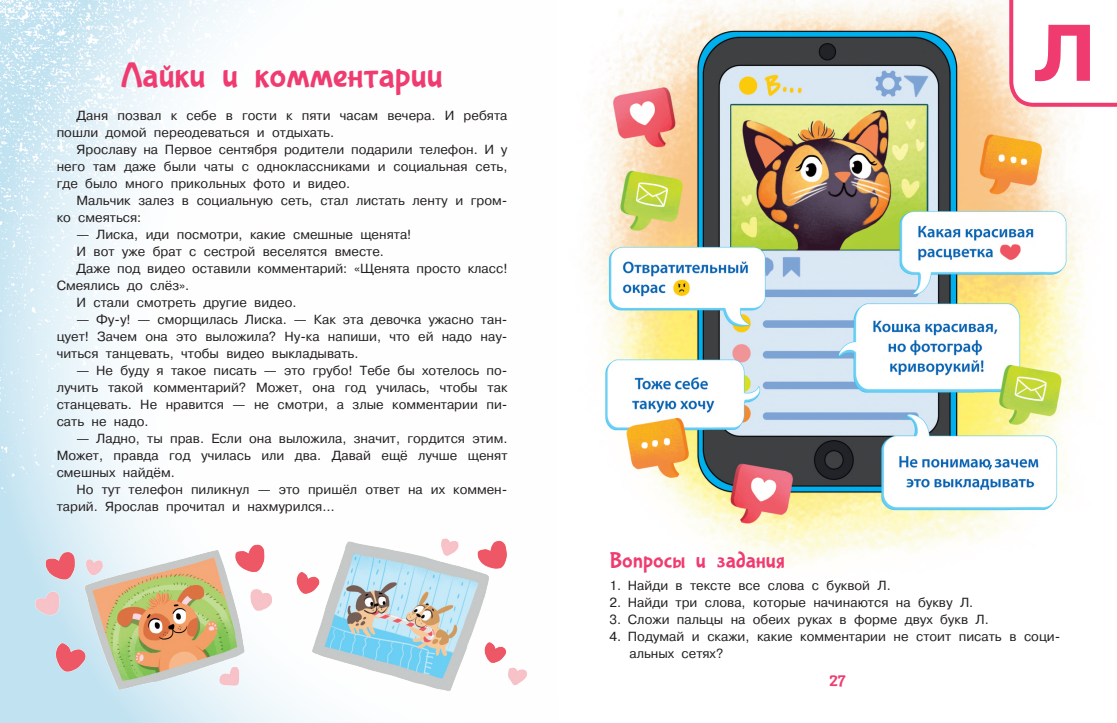
<style>
.page{position:relative;width:1117px;height:723px;background:#fff}
.page>*{position:absolute;margin:0;border:0;box-sizing:border-box;transform-origin:0 0}
.текст{font:700 80px "Pragmatica";color:#ef3b70}
.заг{font:35px "Bubblegum Sans Rus";color:#ef3b70}
.доп{font:22px "Bubblegum Sans Rus";color:#ef3b70}
.колонцифра{font:16px "Bubblegum Sans Rus";color:#ef3b70}
.текст-2{font:13.2px/17px "Pragmatica";color:#231f20}
.вопросы{font:13.2px/17px "Pragmatica";color:#231f20}
</style>
<div class="page">
<svg style="left:0;top:0;width:249px;height:502px"></svg>
<img style="left:586px;top:0;width:502px;height:568px">
<svg style="left:988px;top:465px;width:4px;height:6px"></svg>
<img style="left:0;top:502px;width:527px;height:221px">
<svg style="left:1009px;top:0;width:108px;height:107px"></svg>
<p class="заг" style="left:121px;top:56px;width:323px">Лайки и комментарии</p>
<p class="текст-2" style="left:57px;top:107px;width:452px;text-indent:20px">Даня позвал к себе в гости к пяти часам вечера. И ребята пошли домой переодеваться и отдыхать.</p>
<p class="текст-2" style="left:57px;top:141px;width:452px;text-align:justify;text-indent:20px">Ярославу на Первое сентября родители подарили телефон. И у него там даже были чаты с одноклассниками и социальная сеть, где было много прикольных фото и видео.</p>
<p class="текст-2" style="left:57px;top:192px;width:452px;text-indent:20px">Мальчик залез в социальную сеть, стал листать ленту и гром&shy;ко смеяться:</p>
<p class="текст-2" style="left:77px;top:226px;width:336px">— Лиска, иди посмотри, какие смешные щенята!</p>
<p class="текст-2" style="left:77px;top:243px;width:309px">И вот уже брат с сестрой веселятся вместе.</p>
<p class="текст-2" style="left:57px;top:260px;width:452px;text-indent:20px">Даже под видео оставили комментарий: «Щенята просто класс!<br>Смеялись до слёз».</p>
<p class="текст-2" style="left:77px;top:294px;width:222px">И стали смотреть другие видео.</p>
<p class="текст-2" style="left:57px;top:311px;width:452px;text-align:justify;text-indent:20px">— Фу-у! — сморщилась Лиска. — Как эта девочка ужасно тан&shy;цует! Зачем она это выложила? Ну-ка напиши, что ей надо нау&shy;читься танцевать, чтобы видео выкладывать.</p>
<p class="текст-2" style="left:57px;top:362px;width:452px;text-align:justify;text-indent:20px">— Не буду я такое писать — это грубо! Тебе бы хотелось по&shy;лучить такой комментарий? Может, она год училась, чтобы так станцевать. Не нравится — не смотри, а злые комментарии пи&shy;сать не надо.</p>
<p class="текст-2" style="left:57px;top:430px;width:452px;text-align:justify;text-indent:20px">— Ладно, ты прав. Если она выложила, значит, гордится этим.<br>Может, правда год училась или два. Давай ещё лучше щенят смешных найдём.</p>
<p class="текст-2" style="left:57px;top:481px;width:452px;text-indent:20px">Но тут телефон пиликнул — это пришёл ответ на их коммен&shy;тарий. Ярослав прочитал и нахмурился…</p>
<p class="текст" style="left:1034px;top:1px;width:64px">Л</p>
<p class="доп" style="left:609px;top:548px;width:177px">Вопросы и задания</p>
<p class="вопросы" style="left:609px;top:577px;width:283px">1. Найди в тексте все слова с буквой Л.</p>
<p class="вопросы" style="left:609px;top:594px;width:365px">2. Найди три слова, которые начинаются на букву Л.</p>
<p class="вопросы" style="left:609px;top:611px;width:381px">3. Сложи пальцы на обеих руках в форме двух букв Л.</p>
<p class="вопросы" style="left:629px;top:628px;width:432px;text-indent:-20px">4. Подумай и скажи, какие комментарии не стоит писать в соци&shy;альных сетях?</p>
<p class="колонцифра" style="left:829px;top:673px;width:18px">27</p>
</div>
